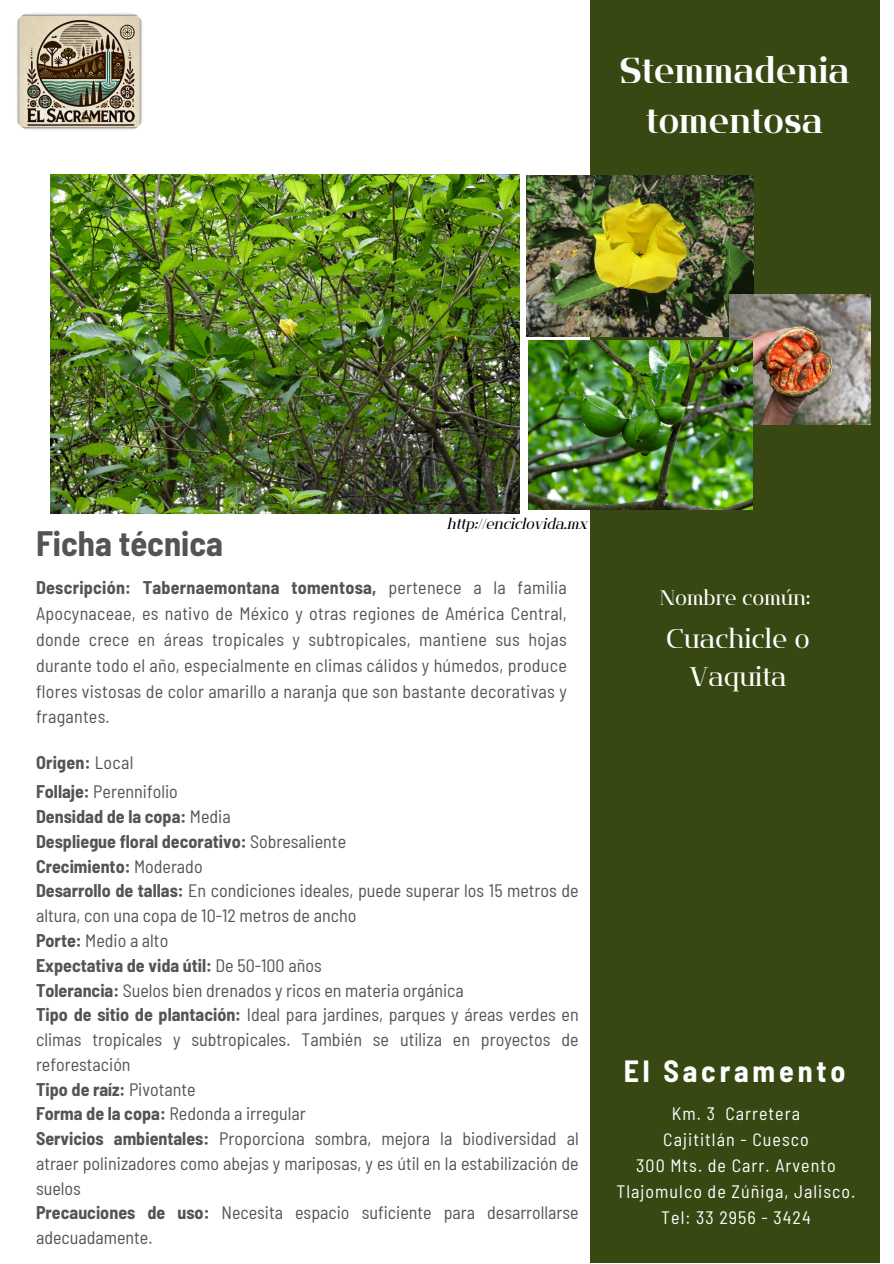
<style>
.page{position:relative;width:894px;height:1264px;background:#fff}
.page>*{position:absolute;margin:0;border:0;box-sizing:border-box;transform-origin:0 0}
.t1{font:36px/49.5px "Flatory Serif 700";color:#fff;text-align:center}
.t2{font:700 semi-condensed 34.5px "Barlow";color:#545454}
.t3{font:700 semi-condensed 30px "Barlow";letter-spacing:.13em;color:#fff}
.t4{font:27px/37.5px "Flatory Serif 400";color:#fff;text-align:center}
.t5{font:21px "Flatory Serif 400";color:#fff}
.t6{font:semi-condensed 18px/24.8px "Barlow";color:#545454}
.t7{font:semi-condensed 18px/26px "Barlow";letter-spacing:.055em;color:#fff;text-align:center}
.t8{font:15px "Flatory Serif 400 It";color:#000}
.s1{font-weight:700}
</style>
<div class="page">
<div style="left:589px;top:0;width:290px;height:1263px;background:#374812"></div>
<img style="left:51px;top:175px;width:468px;height:338px">
<img style="left:526px;top:175px;width:226px;height:161px">
<img style="left:729px;top:294px;width:141px;height:130px">
<img style="left:528px;top:340px;width:224px;height:170px">
<img style="left:14px;top:11px;width:131px;height:120px;border-radius:20px">
<h1 class="t1" style="left:619px;top:46px;width:231px">Stemmadenia tomentosa</h1>
<h2 class="t2" style="left:36px;top:521px;width:188px">Ficha técnica</h2>
<p class="t8" style="left:446px;top:515px;width:142px">http://enciclovida.mx</p>
<p class="t6" style="left:36px;top:574px;width:532px;line-height:25.8px;text-align:justify"><span class="s1">Descripción: Tabernaemontana tomentosa,</span> pertenece a la familia Apocynaceae, es nativo de México y otras regiones de América Central, donde crece en áreas tropicales y subtropicales, mantiene sus hojas durante todo el año, especialmente en climas cálidos y húmedos, produce flores vistosas de color amarillo a naranja que son bastante decorativas y fragantes.</p>
<p class="t6" style="left:36px;top:747px;width:143px;line-height:29.2px"><span class="s1">Origen:</span> Local<br><span class="s1">Follaje:</span> Perennifolio</p>
<p class="t6" style="left:36px;top:803px;width:544px"><span class="s1">Densidad de la copa:</span> Media<br><span class="s1">Despliegue floral decorativo:</span> Sobresaliente<br><span class="s1">Crecimiento:</span> Moderado<br><span class="s1">Desarrollo de tallas:</span> En condiciones ideales, puede superar los 15 metros de altura, con una copa de 10-12 metros de ancho<br><span class="s1">Porte:</span> Medio a alto<br><span class="s1">Expectativa de vida útil:</span> De 50-100 años<br><span class="s1">Tolerancia:</span> Suelos bien drenados y ricos en materia orgánica<br><span class="s1">Tipo de sitio de plantación:</span> Ideal para jardines, parques y áreas verdes en climas tropicales y subtropicales. También se utiliza en proyectos de reforestación<br><span class="s1">Tipo de raíz:</span> Pivotante<br><span class="s1">Forma de la copa:</span> Redonda a irregular<br><span class="s1">Servicios ambientales:</span> Proporciona sombra, mejora la biodiversidad al atraer polinizadores como abejas y mariposas, y es útil en la estabilización de suelos<br><span class="s1">Precauciones de uso:</span> Necesita espacio suficiente para desarrollarse adecuadamente.</p>
<p class="t5" style="left:660px;top:585px;width:152px">Nombre común:</p>
<h3 class="t4" style="left:666px;top:620px;width:145px">Cuachicle o<br>Vaquita</h3>
<h3 class="t3" style="left:623px;top:1051px;width:223px">El Sacramento</h3>
<p class="t7" style="left:616px;top:1099px;width:240px">Km. 3 Carretera<br>Cajititlán - Cuesco<br>300 Mts. de Carr. Arvento<br>Tlajomulco de Zúñiga, Jalisco.<br>Tel: 33 2956 - 3424</p>
</div>
